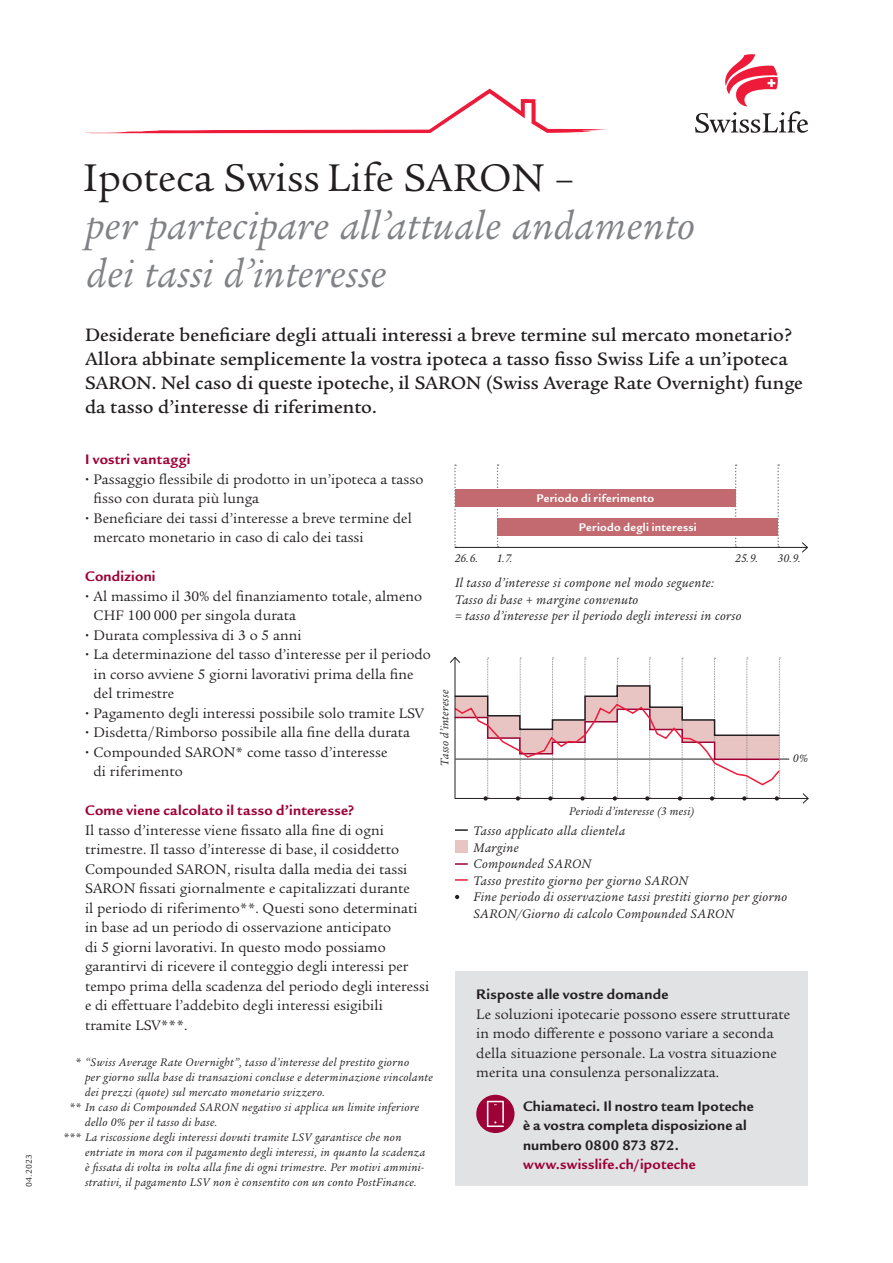
<style>
.page{position:relative;width:893px;height:1263px;background:#fff}
.page>*{position:absolute;margin:0;border:0;box-sizing:border-box;transform-origin:0 0}
.Book_25_27pt_K{font:italic 42px/48px "Legacy Serif ITC Pro";letter-spacing:.01em;color:#808285}
.Bold_10_13pt_K_IT{font:500 19.5px/24px "Legacy Serif ITC Pro";color:#231f20}
.Bullet_Points_10_13p{font:15px/19.5px "Legacy Serif ITC Pro";letter-spacing:.005em;color:#231f20}
.Book_10_12pt_K{font:15px/19.5px "Legacy Serif ITC Pro";letter-spacing:.005em;color:#231f20}
.Bold_10_13pt_K{font:700 15px/19.5px "Legacy Sans ITC Pro";letter-spacing:.015em;color:#231f20}
.Bold_10_13pt_K-2{font:700 15px "Legacy Sans ITC Pro";letter-spacing:.02em;color:#9e0135}
.Bold_10_13pt_K_IT-2{font:italic 13.5px/16.5px "Legacy Serif ITC Pro";letter-spacing:.025em;color:#231f20}
.Bold_10_13pt_K_IT-3{font:italic 12px/15px "Legacy Serif ITC Pro";letter-spacing:.03em;color:#231f20}
._04_4_Grafik__X-Y-Ac{font:italic 12px "Legacy Serif ITC Pro";letter-spacing:.02em;color:#231f20}
.t1{font:700 12px "Legacy Sans ITC Pro";letter-spacing:.03em;color:#fff}
._012_Bildlegende{font:9px "Legacy Sans ITC Pro";letter-spacing:.015em;color:#231f20}
.s1{font-style:normal;color:#231f20}
</style>
<div class="page">
<hr style="left:455px;top:759px;width:334px;height:1px;background:#231f20">
<svg style="left:695px;top:54px;width:113px;height:79px"></svg>
<svg style="left:85px;top:89px;width:522px;height:44px"></svg>
<div style="left:455px;top:971px;width:353px;height:215px;background:#e1e2e4"></div>
<div style="left:476px;top:1095px;width:38px;height:38px;background:#9e0135;border-radius:50%"></div>
<svg style="left:487px;top:1101px;width:17px;height:26px"></svg>
<svg style="left:454px;top:464px;width:2px;height:84px"></svg>
<svg style="left:497px;top:464px;width:1px;height:83px"></svg>
<svg style="left:735px;top:464px;width:2px;height:83px"></svg>
<svg style="left:777px;top:464px;width:2px;height:83px"></svg>
<hr style="left:455px;top:547px;width:352px;height:1px;background:#231f20">
<svg style="left:801px;top:542px;width:7px;height:11px"></svg>
<div style="left:455px;top:489px;width:281px;height:17px;background:#c26a6f"></div>
<div style="left:497px;top:519px;width:281px;height:17px;background:#c26a6f"></div>
<hr style="left:455px;top:798px;width:353px;height:1px;background:#231f20">
<svg style="left:802px;top:793px;width:7px;height:11px"></svg>
<svg style="left:450px;top:657px;width:331px;height:143px"></svg>
<svg style="left:455px;top:829px;width:13px;height:2px"></svg>
<div style="left:455px;top:840px;width:13px;height:13px;background:#e8c4c2"></div>
<svg style="left:455px;top:863px;width:13px;height:2px"></svg>
<svg style="left:455px;top:879px;width:13px;height:2px"></svg>
<svg style="left:455px;top:895px;width:4px;height:4px"></svg>
<p class="_012_Bildlegende" style="left:24px;top:1187px;width:34px;rotate:-90deg">04.2023</p>
<p class="Book_25_27pt_K" style="left:84px;top:153px;width:613px"><span class="s1">Ipoteca Swiss Life SARON –<br></span>per partecipare all’attuale andamento dei tassi d’interesse</p>
<p class="Bold_10_13pt_K_IT" style="left:85px;top:323px;width:719px">Desiderate beneficiare degli attuali interessi a breve termine sul mercato monetario?<br>Allora abbinate semplicemente la vostra ipoteca a tasso fisso Swiss Life a un’ipoteca SARON. Nel caso di queste ipoteche, il SARON (Swiss Average Rate Overnight) funge da tasso d’interesse di riferimento.</p>
<p class="Bold_10_13pt_K-2" style="left:85px;top:451px;width:107px">I vostri vantaggi</p>
<p class="Bullet_Points_10_13p" style="left:94px;top:469px;width:331px">Passaggio flessibile di prodotto in un’ipoteca a tasso fisso con durata più lunga</p>
<p class="Bullet_Points_10_13p" style="left:94px;top:508px;width:320px">Beneficiare dei tassi d’interesse a breve termine del mercato monetario in caso di calo dei tassi</p>
<p class="Bold_10_13pt_K-2" style="left:85px;top:568px;width:72px">Condizioni</p>
<p class="Bullet_Points_10_13p" style="left:94px;top:586px;width:330px">Al massimo il 30% del finanziamento totale, almeno<br>CHF 100 000 per singola durata</p>
<p class="Bullet_Points_10_13p" style="left:94px;top:625px;width:209px">Durata complessiva di 3 o 5 anni</p>
<p class="Bullet_Points_10_13p" style="left:94px;top:645px;width:339px">La determinazione del tasso d’interesse per il periodo in corso avviene 5 giorni lavorativi prima della fine del trimestre</p>
<p class="Bullet_Points_10_13p" style="left:94px;top:703px;width:332px">Pagamento degli interessi possibile solo tramite LSV</p>
<p class="Bullet_Points_10_13p" style="left:94px;top:723px;width:318px">Disdetta/Rimborso possibile alla fine della durata</p>
<p class="Bullet_Points_10_13p" style="left:94px;top:742px;width:295px">Compounded SARON* come tasso d’interesse di riferimento</p>
<p class="Bold_10_13pt_K-2" style="left:85px;top:802px;width:271px">Come viene calcolato il tasso d’interesse?</p>
<p class="Bullet_Points_10_13p" style="left:85px;top:820px;width:346px">Il tasso d’interesse viene fissato alla fine di ogni trimestre. Il tasso d’interesse di base, il cosiddetto Compounded SARON, risulta dalla media dei tassi SARON fissati giornalmente e capitalizzati durante<br>il periodo di riferimento**. Questi sono determinati in base ad un periodo di osservazione anticipato<br>di 5 giorni lavorativi. In questo modo possiamo garantirvi di ricevere il conteggio degli interessi per tempo prima della scadenza del periodo degli interessi e di effettuare l’addebito degli interessi esigibili tramite LSV***.</p>
<p class="t1" style="left:536px;top:491px;width:119px">Periodo di riferimento</p>
<p class="t1" style="left:579px;top:520px;width:119px">Periodo degli interessi</p>
<p class="_04_4_Grafik__X-Y-Ac" style="left:455px;top:550px;width:25px">26.6.</p>
<p class="_04_4_Grafik__X-Y-Ac" style="left:497px;top:550px;width:17px">1.7.</p>
<p class="_04_4_Grafik__X-Y-Ac" style="left:736px;top:550px;width:24px">25.9.</p>
<p class="_04_4_Grafik__X-Y-Ac" style="left:778px;top:550px;width:24px">30.9.</p>
<p class="Bold_10_13pt_K_IT-2" style="left:455px;top:575px;width:261px">Il tasso d’interesse si compone nel modo seguente:</p>
<p class="Bold_10_13pt_K_IT-2" style="left:455px;top:591px;width:288px">Tasso di base + margine convenuto<br>= tasso d’interesse per il periodo degli interessi in corso</p>
<p class="_04_4_Grafik__X-Y-Ac" style="left:437px;top:766px;width:77px;rotate:-90deg">Tasso d’interesse</p>
<p class="_04_4_Grafik__X-Y-Ac" style="left:793px;top:751px;width:17px">0%</p>
<p class="_04_4_Grafik__X-Y-Ac" style="left:569px;top:804px;width:127px">Periodi d’interesse (3 mesi)</p>
<p class="Bold_10_13pt_K_IT-2" style="left:473px;top:822px;width:153px">Tasso applicato alla clientela</p>
<p class="Bold_10_13pt_K_IT-2" style="left:473px;top:839px;width:47px">Margine</p>
<p class="Bold_10_13pt_K_IT-2" style="left:473px;top:855px;width:119px">Compounded SARON</p>
<p class="Bold_10_13pt_K_IT-2" style="left:473px;top:872px;width:216px">Tasso prestito giorno per giorno SARON</p>
<p class="Bold_10_13pt_K_IT-2" style="left:473px;top:888px;width:315px">Fine periodo di osservazione tassi prestiti giorno per giorno<br>SARON/Giorno di calcolo Compounded SARON</p>
<p class="Bold_10_13pt_K" style="left:476px;top:984px;width:194px">Risposte alle vostre domande</p>
<p class="Book_10_12pt_K" style="left:476px;top:1004px;width:315px">Le soluzioni ipotecarie possono essere strutturate in modo differente e possono variare a seconda della situazione personale. La vostra situazione merita una consulenza personalizzata.</p>
<p class="Bold_10_13pt_K" style="left:523px;top:1096px;width:232px">Chiamateci. Il nostro team Ipoteche è a vostra completa disposizione al numbero 0800 873 872.</p>
<p class="Bold_10_13pt_K-2" style="left:523px;top:1155px;width:174px">www.swisslife.ch/ipoteche</p>
<p class="Bold_10_13pt_K_IT-3" style="left:85px;top:1054px;width:349px;text-indent:-10px">* “Swiss Average Rate Overnight”, tasso d’interesse del prestito giorno<br>per giorno sulla base di transazioni concluse e determinazione vincolante dei prezzi (quote) sul mercato monetario svizzero.</p>
<p class="Bold_10_13pt_K_IT-3" style="left:85px;top:1099px;width:336px;text-indent:-16px">** In caso di Compounded SARON negativo si applica un limite inferiore dello 0% per il tasso di base.</p>
<p class="Bold_10_13pt_K_IT-3" style="left:85px;top:1129px;width:342px;text-indent:-22px">*** La riscossione degli interessi dovuti tramite LSV garantisce che non entriate in mora con il pagamento degli interessi, in quanto la scadenza è fissata di volta in volta alla fine di ogni trimestre. Per motivi ammini&shy;strativi, il pagamento LSV non è consentito con un conto PostFinance.</p>
</div>
